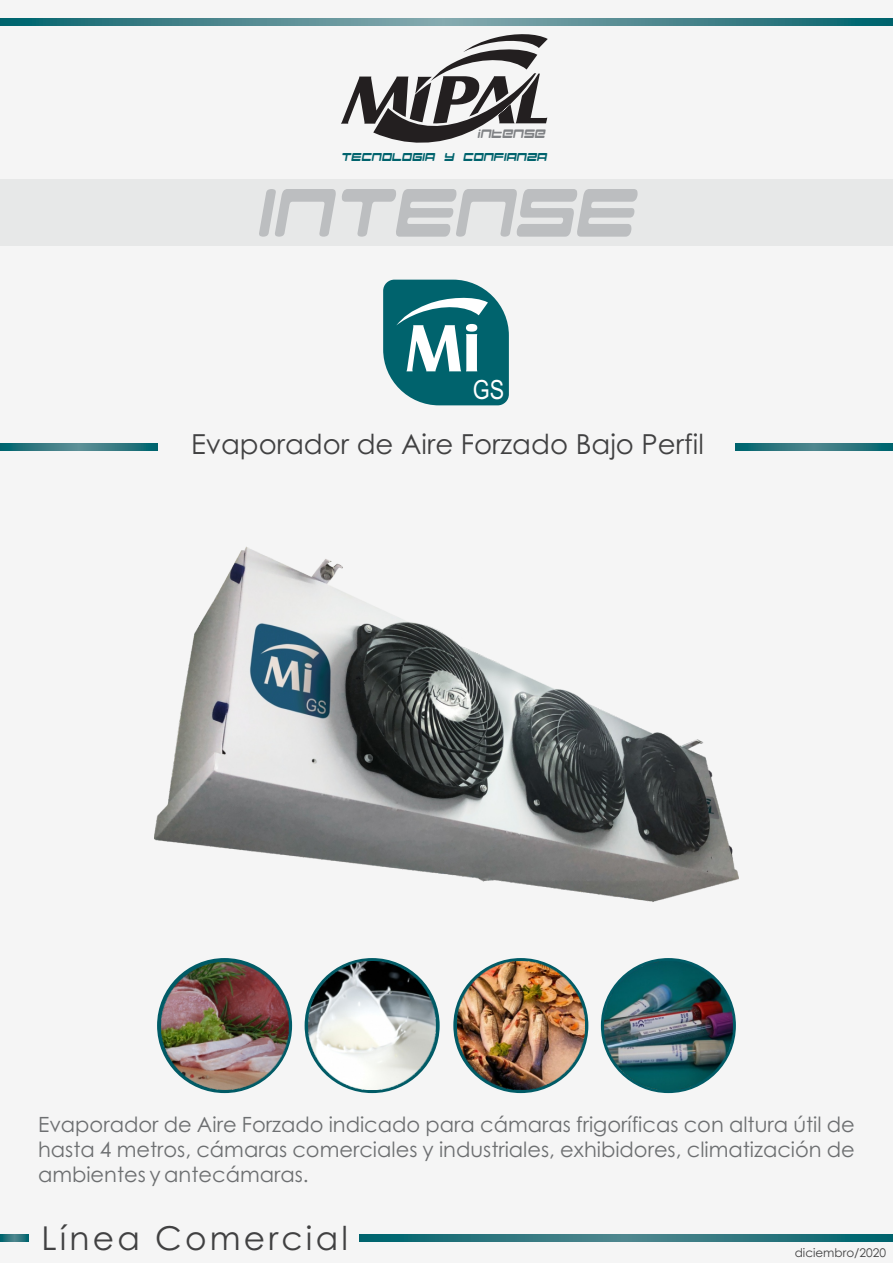
<style>
.page{position:relative;width:893px;height:1263px;background:#f5f5f5}
.page>*{position:absolute;margin:0;border:0;box-sizing:border-box;transform-origin:0 0}
.t1{font:82.5px "Hyperspeed";color:#bcbec0}
.t2{font:700 69.15px "Castle T";color:#fff}
.t3{font:32.85px "Century Gothic";letter-spacing:.095em;color:#414142}
.t4{font:27.6px "Century Gothic";color:#414142}
.t5{font:26.4px "Arial Narrow";color:#fff}
.t6{font:21px/25px "Century Gothic";color:#6d6f71;text-align:justify}
.t7{font:14.85px "Hyperspeed";color:#808285}
.t8{font:13.8px "Hyperspeed";color:#00636d}
.t9{font:12px "Century Gothic";color:#414142}
</style>
<div class="page">
<div style="left:0;top:180px;width:893px;height:66px;background:#e7e8e8"></div>
<svg style="left:0;top:19px;width:893px;height:6px"></svg>
<svg style="left:0;top:444px;width:158px;height:6px"></svg>
<svg style="left:735px;top:444px;width:158px;height:6px"></svg>
<svg style="left:359px;top:1234px;width:534px;height:7px"></svg>
<svg style="left:0;top:1234px;width:28px;height:7px"></svg>
<svg style="left:341px;top:34px;width:207px;height:109px"></svg>
<svg style="left:383px;top:280px;width:126px;height:125px"></svg>
<svg style="left:305px;top:958px;width:135px;height:135px"></svg>
<svg style="left:157px;top:958px;width:135px;height:135px"></svg>
<svg style="left:601px;top:958px;width:135px;height:135px"></svg>
<svg style="left:453px;top:958px;width:135px;height:135px"></svg>
<img style="left:161px;top:962px;width:127px;height:127px">
<img style="left:457px;top:962px;width:127px;height:127px">
<img style="left:605px;top:962px;width:127px;height:127px">
<img style="left:308px;top:962px;width:128px;height:127px">
<img style="left:154px;top:546px;width:585px;height:356px">
<p class="t7" style="left:477px;top:125px;width:69px">INTENSE</p>
<p class="t8" style="left:341px;top:149px;width:207px">TECNOLOGIA Y CONFIANZA</p>
<h1 class="t1" style="left:255px;top:167px;width:380px">INTENSE</h1>
<h2 class="t2" style="left:405px;top:314px;width:78px">Mi</h2>
<p class="t5" style="left:473px;top:379px;width:33px">GS</p>
<h3 class="t4" style="left:191px;top:434px;width:514px">Evaporador de Aire Forzado Bajo Perfil</h3>
<p class="t6" style="left:38px;top:1114px;width:818px">Evaporador de Aire Forzado indicado para cámaras frigoríficas con altura útil de hasta 4 metros, cámaras comerciales y industriales, exhibidores, climatización de ambientes y antecámaras.</p>
<h3 class="t3" style="left:41px;top:1226px;width:308px">Línea Comercial</h3>
<p class="t9" style="left:795px;top:1248px;width:93px">diciembro/2020</p>
</div>
